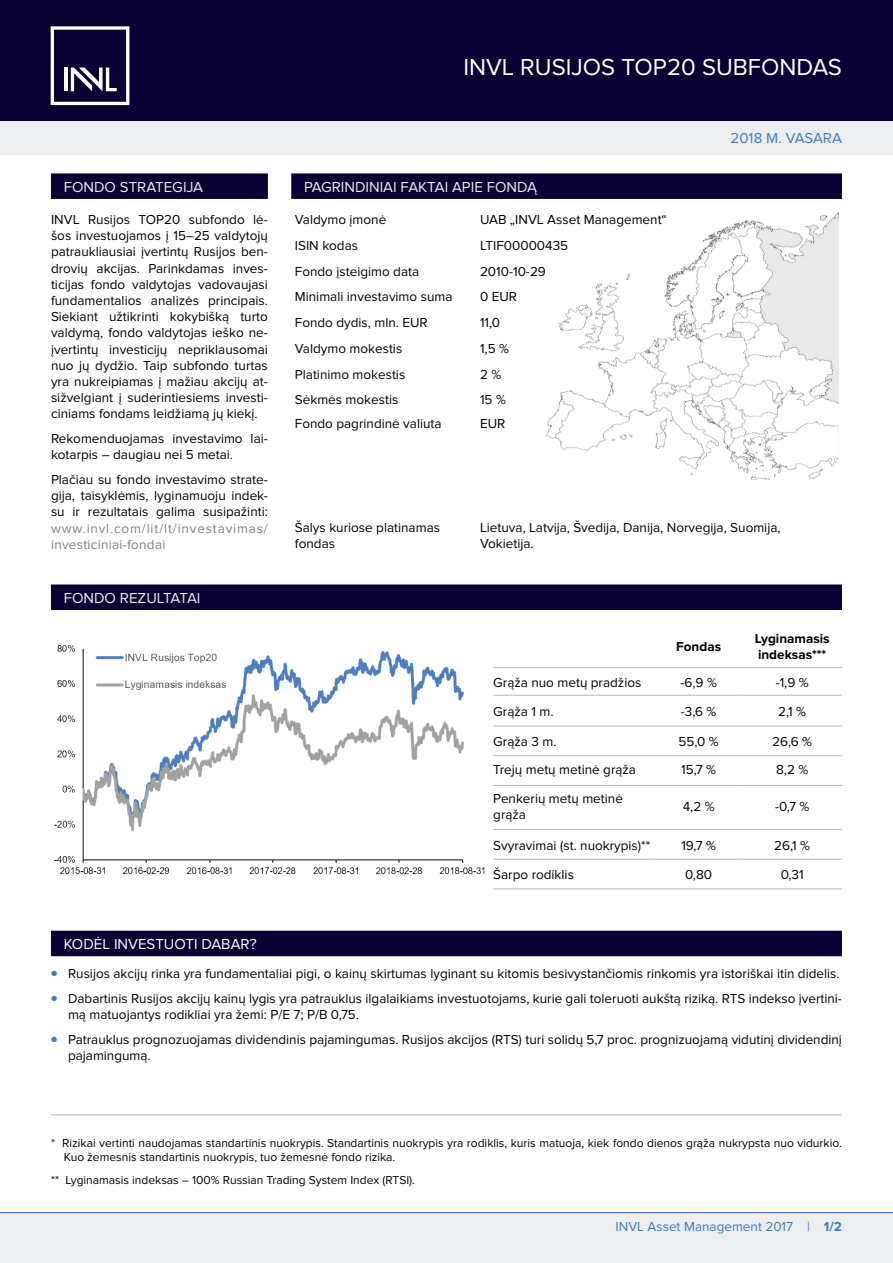
<style>
.page{position:relative;width:893px;height:1263px;background:#fff}
.page>*{position:absolute;margin:0;border:0;box-sizing:border-box;transform-origin:0 0}
.t1{font:24px "Proxima Nova";color:#fff}
.antraste_4_-_MĖLYNA{font:15px "Proxima Nova";color:#eceeef}
.antraste_2{font:15px "Proxima Nova";color:#fff}
.t2{font:15px "Proxima Nova";color:#3b7fc2}
.textas_justify{font:13.5px/16.2px "Proxima Nova";color:#000}
.t3{font:700 13.5px/16.2px "Proxima Nova";color:#000}
.t4{font:13.5px "Proxima Nova";color:#3b7fc2}
.t5{font:12px/14.4px "Proxima Nova";color:#000}
.s1{color:#807f83}
.s2{font-weight:300;font-size:9px;color:#3b7fc2}
.s3{font-weight:700}
</style>
<div class="page">
<div style="left:0;top:117px;width:893px;height:37px;background:#eceeef"></div>
<div style="left:0;top:0;width:893px;height:120px;background:#090034"></div>
<div style="left:0;top:1212px;width:893px;height:51px;background:#eceeef"></div>
<hr style="left:0;top:1212px;width:893px;height:1px;background:#3b7fc2">
<svg style="left:51px;top:26px;width:78px;height:79px"></svg>
<img style="left:54px;top:645px;width:431px;height:230px">
<img style="left:545px;top:212px;width:293px;height:267px">
<div style="left:51px;top:584px;width:791px;height:26px;background:#090034"></div>
<hr style="left:493px;top:667px;width:162px;height:1px;background:#b6b7bb">
<hr style="left:655px;top:667px;width:87px;height:1px;background:#b6b7bb">
<hr style="left:742px;top:667px;width:100px;height:1px;background:#b6b7bb">
<hr style="left:493px;top:695px;width:162px;height:1px;background:#b6b7bb">
<hr style="left:655px;top:695px;width:87px;height:1px;background:#b6b7bb">
<hr style="left:742px;top:695px;width:100px;height:1px;background:#b6b7bb">
<hr style="left:493px;top:726px;width:162px;height:1px;background:#b6b7bb">
<hr style="left:655px;top:726px;width:87px;height:1px;background:#b6b7bb">
<hr style="left:742px;top:726px;width:100px;height:1px;background:#b6b7bb">
<hr style="left:493px;top:755px;width:162px;height:1px;background:#b6b7bb">
<hr style="left:655px;top:755px;width:87px;height:1px;background:#b6b7bb">
<hr style="left:742px;top:755px;width:100px;height:1px;background:#b6b7bb">
<hr style="left:493px;top:785px;width:162px;height:1px;background:#b6b7bb">
<hr style="left:655px;top:785px;width:87px;height:1px;background:#b6b7bb">
<hr style="left:742px;top:785px;width:100px;height:1px;background:#b6b7bb">
<hr style="left:493px;top:829px;width:162px;height:1px;background:#b6b7bb">
<hr style="left:655px;top:829px;width:87px;height:1px;background:#b6b7bb">
<hr style="left:742px;top:829px;width:100px;height:1px;background:#b6b7bb">
<hr style="left:493px;top:859px;width:162px;height:1px;background:#b6b7bb">
<hr style="left:655px;top:859px;width:87px;height:1px;background:#b6b7bb">
<hr style="left:742px;top:859px;width:100px;height:1px;background:#b6b7bb">
<hr style="left:493px;top:888px;width:162px;height:1px;background:#b6b7bb">
<hr style="left:655px;top:888px;width:87px;height:1px;background:#b6b7bb">
<hr style="left:742px;top:888px;width:100px;height:1px;background:#b6b7bb">
<div style="left:51px;top:931px;width:791px;height:25px;background:#090034"></div>
<hr style="left:51px;top:1114px;width:791px;height:1px;background:#b6b7bb">
<div style="left:51px;top:173px;width:217px;height:26px;background:#090034"></div>
<div style="left:291px;top:173px;width:551px;height:26px;background:#090034"></div>
<p class="t1" style="left:463px;top:54px;width:380px">INVL RUSIJOS TOP20 SUBFONDAS</p>
<p class="antraste_4_-_MĖLYNA" style="left:64px;top:178px;width:141px">FONDO STRATEGIJA</p>
<p class="antraste_4_-_MĖLYNA" style="left:304px;top:178px;width:234px">PAGRINDINIAI FAKTAI APIE FONDĄ</p>
<p class="t2" style="left:731px;top:130px;width:113px">2018 M. VASARA</p>
<p class="textas_justify" style="left:51px;top:212px;width:218px;text-align:justify">INVL Rusijos TOP20 subfondo lė&shy;šos investuojamos į 15–25 valdytojų patraukliausiai įvertintų Rusijos ben&shy;drovių akcijas. Parinkdamas inves&shy;ticijas fondo valdytojas vadovaujasi fundamentalios analizės principais.<br>Siekiant užtikrinti kokybišką turto valdymą, fondo valdytojas ieško ne&shy;įvertintų investicijų nepriklausomai nuo jų dydžio. Taip subfondo turtas yra nukreipiamas į mažiau akcijų at&shy;sižvelgiant į suderintiesiems investi&shy;ciniams fondams leidžiamą jų kiekį.</p>
<p class="textas_justify" style="left:51px;top:431px;width:218px">Rekomenduojamas investavimo lai&shy;kotarpis – daugiau nei 5 metai.</p>
<p class="textas_justify" style="left:51px;top:472px;width:218px;text-align:justify">Plačiau su fondo investavimo strate&shy;gija, taisyklėmis, lyginamuoju indek&shy;su ir rezultatais galima susipažinti: <span class="s1">www.invl.com/lit/lt/investavimas/ investiciniai-fondai</span></p>
<p class="antraste_4_-_MĖLYNA" style="left:64px;top:589px;width:138px">FONDO REZULTATAI</p>
<p class="textas_justify" style="left:295px;top:212px;width:93px">Valdymo įmonė</p>
<p class="textas_justify" style="left:480px;top:212px;width:188px">UAB „INVL Asset Management“</p>
<p class="textas_justify" style="left:295px;top:238px;width:65px">ISIN kodas</p>
<p class="textas_justify" style="left:480px;top:238px;width:90px">LTIF00000435</p>
<p class="textas_justify" style="left:295px;top:263px;width:126px">Fondo įsteigimo data</p>
<p class="textas_justify" style="left:480px;top:263px;width:67px">2010-10-29</p>
<p class="textas_justify" style="left:295px;top:289px;width:159px">Minimali investavimo suma</p>
<p class="textas_justify" style="left:480px;top:289px;width:39px">0 EUR</p>
<p class="textas_justify" style="left:295px;top:315px;width:134px">Fondo dydis, mln. EUR</p>
<p class="textas_justify" style="left:480px;top:315px;width:22px">11,0</p>
<p class="textas_justify" style="left:295px;top:341px;width:109px">Valdymo mokestis</p>
<p class="textas_justify" style="left:480px;top:341px;width:30px">1,5 %</p>
<p class="textas_justify" style="left:295px;top:366px;width:112px">Platinimo mokestis</p>
<p class="textas_justify" style="left:480px;top:366px;width:23px">2 %</p>
<p class="textas_justify" style="left:295px;top:392px;width:105px">Sėkmės mokestis</p>
<p class="textas_justify" style="left:480px;top:392px;width:27px">15 %</p>
<p class="textas_justify" style="left:295px;top:416px;width:148px">Fondo pagrindinė valiuta</p>
<p class="textas_justify" style="left:480px;top:416px;width:27px">EUR</p>
<p class="textas_justify" style="left:295px;top:519px;width:147px">Šalys kuriose platinamas fondas</p>
<p class="textas_justify" style="left:480px;top:519px;width:302px">Lietuva, Latvija, Švedija, Danija, Norvegija, Suomija,<br>Vokietija.</p>
<p class="t3" style="left:676px;top:639px;width:46px">Fondas</p>
<p class="t3" style="left:755px;top:630px;width:76px">Lyginamasis indeksas***</p>
<p class="textas_justify" style="left:493px;top:674px;width:150px">Grąža nuo metų pradžios</p>
<p class="textas_justify" style="left:680px;top:674px;width:38px">-6,9 %</p>
<p class="textas_justify" style="left:776px;top:674px;width:35px">-1,9 %</p>
<p class="textas_justify" style="left:493px;top:703px;width:62px">Grąža 1 m.</p>
<p class="textas_justify" style="left:681px;top:703px;width:37px">-3,6 %</p>
<p class="textas_justify" style="left:778px;top:703px;width:29px">2,1 %</p>
<p class="textas_justify" style="left:493px;top:734px;width:65px">Grąža 3 m.</p>
<p class="textas_justify" style="left:678px;top:734px;width:42px">55,0 %</p>
<p class="textas_justify" style="left:772px;top:734px;width:41px">26,6 %</p>
<p class="textas_justify" style="left:493px;top:762px;width:144px">Trejų metų metinė grąža</p>
<p class="textas_justify" style="left:681px;top:762px;width:37px">15,7 %</p>
<p class="textas_justify" style="left:776px;top:762px;width:34px">8,2 %</p>
<p class="textas_justify" style="left:493px;top:791px;width:131px">Penkerių metų metinė grąža</p>
<p class="textas_justify" style="left:683px;top:799px;width:33px">4,2 %</p>
<p class="textas_justify" style="left:775px;top:799px;width:36px">-0,7 %</p>
<p class="textas_justify" style="left:493px;top:837px;width:159px">Svyravimai (st. nuokrypis)**</p>
<p class="textas_justify" style="left:681px;top:837px;width:36px">19,7 %</p>
<p class="textas_justify" style="left:774px;top:837px;width:37px">26,1 %</p>
<p class="textas_justify" style="left:493px;top:867px;width:82px">Šarpo rodiklis</p>
<p class="textas_justify" style="left:685px;top:867px;width:29px">0,80</p>
<p class="textas_justify" style="left:781px;top:867px;width:25px">0,31</p>
<p class="antraste_2" style="left:64px;top:935px;width:194px">KODĖL INVESTUOTI DABAR?</p>
<p class="textas_justify" style="left:51px;top:965px;width:790px"><span class="s2">●</span> Rusijos akcijų rinka yra fundamentaliai pigi, o kainų skirtumas lyginant su kitomis besivystančiomis rinkomis yra istoriškai itin didelis.</p>
<p class="textas_justify" style="left:68px;top:990px;width:775px;text-indent:-17px"><span class="s2">●</span> Dabartinis Rusijos akcijų kainų lygis yra patrauklus ilgalaikiams investuotojams, kurie gali toleruoti aukštą riziką. RTS indekso įvertini&shy;mą matuojantys rodikliai yra žemi: P/E 7; P/B 0,75.</p>
<p class="textas_justify" style="left:68px;top:1031px;width:775px;text-indent:-17px"><span class="s2">●</span> Patrauklus prognozuojamas dividendinis pajamingumas. Rusijos akcijos (RTS) turi solidų 5,7 proc. prognizuojamą vidutinį dividendinį pajamingumą.</p>
<p class="t5" style="left:64px;top:1135px;width:780px;text-indent:-13px">* Rizikai vertinti naudojamas standartinis nuokrypis. Standartinis nuokrypis yra rodiklis, kuris matuoja, kiek fondo dienos grąža nukrypsta nuo vidurkio.<br>Kuo žemesnis standartinis nuokrypis, tuo žemesnė fondo rizika.</p>
<p class="t5" style="left:51px;top:1173px;width:365px">** Lyginamasis indeksas – 100% Russian Trading System Index (RTSI).</p>
<p class="t4" style="left:616px;top:1219px;width:228px">INVL Asset Management 2017 | <span class="s3">1/2</span></p>
</div>
